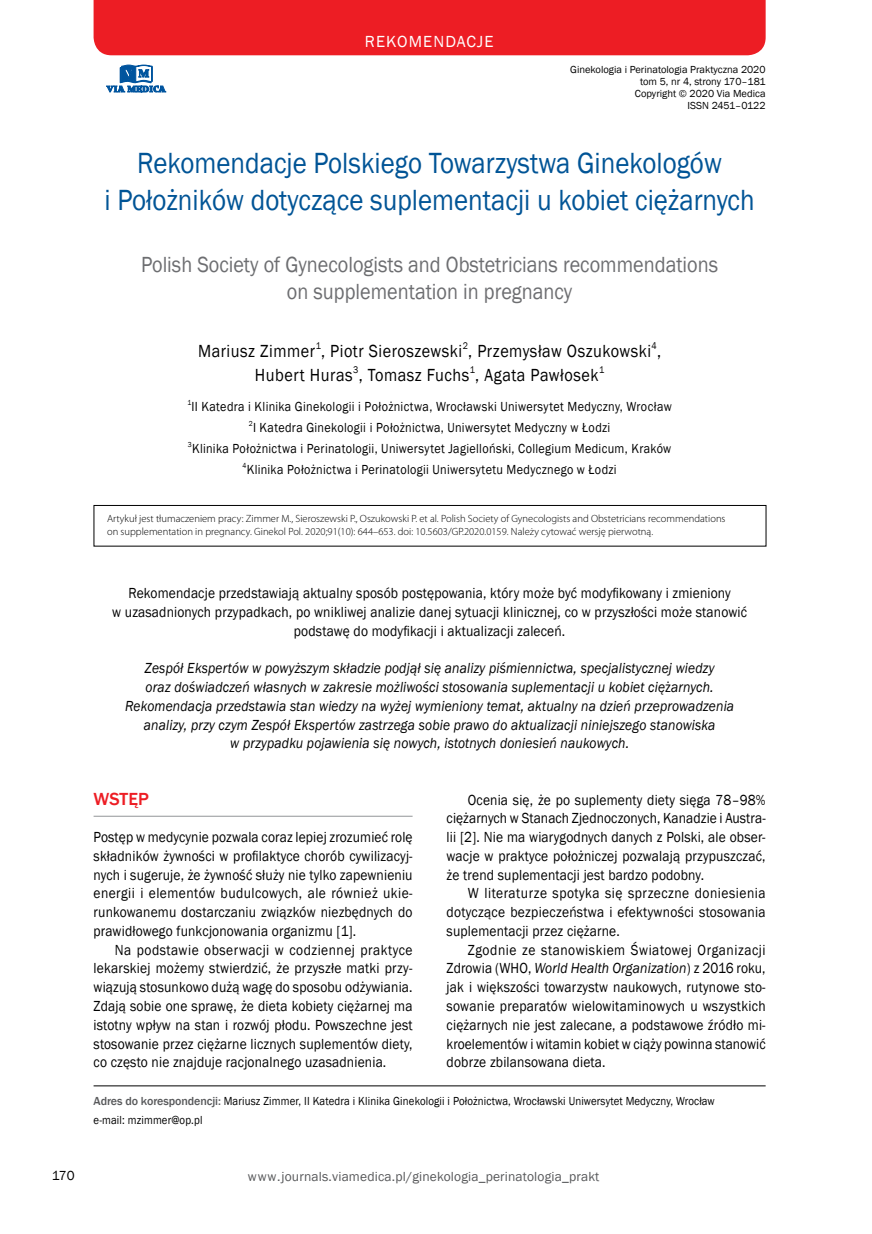
<style>
.page{position:relative;width:872px;height:1234px;background:#fff}
.page>*{position:absolute;margin:0;border:0;box-sizing:border-box;transform-origin:0 0}
.t1{font:30px/36.6px "Franklin Gothic";color:#005496;text-align:center;scale:.9 1}
.t2{font:22.5px/27.5px "Franklin Gothic";color:#6d6e71;text-align:center;scale:.9 1}
.t3{font:18px/24px "Franklin Gothic";letter-spacing:.03em;color:#000;text-align:center;scale:.9 1}
.t4{font:500 18px "Franklin Gothic";color:#ed1d24}
.t5{font:16.5px "Franklin Gothic";letter-spacing:.07em;color:#fff}
.t6{font:15px/18.8px "Franklin Gothic";letter-spacing:.01em;color:#000;text-align:justify;scale:.9 1}
.t7{font:italic 15px/18.8px "Franklin Gothic";letter-spacing:.01em;color:#000;text-align:center;scale:.9 1}
.t8{font:13.5px/21px "Franklin Gothic";letter-spacing:.025em;color:#000;text-align:center;scale:.9 1}
.t9{font:13.5px "Franklin Gothic";letter-spacing:.01em;color:#58595b}
.t10{font:13.5px "Franklin Gothic";letter-spacing:.025em;color:#000}
.t11{font:12px/18.8px "Franklin Gothic";letter-spacing:.01em;color:#000;scale:.9 1}
.t12{font:300 10.5px/12.6px "Myriad Pro";color:#000}
.t13{font:10.5px/12px "Franklin Gothic";color:#000;text-align:right}
.t14{font:7.35px "Franklin Gothic";color:#000;scale:.9 1}
.s1{font-style:normal}
.s2{font-style:italic}
.s3{font-weight:500;color:#58595b}
</style>
<div class="page">
<div style="left:94px;top:0;width:671px;height:55px;background:#ed1d24"></div>
<svg style="left:107px;top:65px;width:59px;height:27px"></svg>
<hr style="left:94px;top:1085px;width:671px;height:1px;background:#000">
<div style="left:94px;top:505px;width:672px;height:41px;border:1px solid #000"></div>
<hr style="left:94px;top:815px;width:318px;height:1px;background:#939598">
<p class="t5" style="left:365px;top:31px;width:130px">rekomendacje</p>
<p class="t13" style="left:570px;top:64px;width:197px">Ginekologia i Perinatologia Praktyczna 2020 tom 5, nr 4, strony 170–181<br>Copyright © 2020 Via Medica<br>ISSN 2451–0122</p>
<h1 class="t1" style="left:104px;top:146px;width:724px">Rekomendacje Polskiego Towarzystwa Ginekologów<br>i Położników dotyczące suplementacji u kobiet ciężarnych</h1>
<h2 class="t2" style="left:141px;top:251px;width:642px">Polish Society of Gynecologists and Obstetricians recommendations on supplementation in pregnancy</h2>
<p class="t3" style="left:198px;top:339px;width:516px">Mariusz Zimmer<sup>1</sup>, Piotr Sieroszewski<sup>2</sup>, Przemysław Oszukowski<sup>4</sup>,<br>Hubert Huras<sup>3</sup>, Tomasz Fuchs<sup>1</sup>, Agata Pawłosek<sup>1</sup></p>
<p class="t8" style="left:187px;top:396px;width:540px"><sup>1</sup>II Katedra i Klinika Ginekologii i Położnictwa, Wrocławski Uniwersytet Medyczny, Wrocław<br><sup>2</sup>I Katedra Ginekologii i Położnictwa, Uniwersytet Medyczny w Łodzi<br><sup>3</sup>Klinika Położnictwa i Perinatologii, Uniwersytet Jagielloński, Collegium Medicum, Kraków</p>
<p class="t14" style="left:242px;top:460px;width:6px">4</p>
<p class="t8" style="left:247px;top:459px;width:412px">Klinika Położnictwa i Perinatologii Uniwersytetu Medycznego w Łodzi</p>
<p class="t12" style="left:107px;top:512px;width:620px">Artykuł jest tłumaczeniem pracy: Zimmer M., Sieroszewski P., Oszukowski P. et al. Polish Society of Gynecologists and Obstetricians recommendations on supplementation in pregnancy. Ginekol Pol. 2020;91(10): 644–653. doi: 10.5603/GP.2020.0159. Należy cytować wersję pierwotną.</p>
<p class="t6" style="left:112px;top:584px;width:707px;text-align:center">Rekomendacje przedstawiają aktualny sposób postępowania, który może być modyfikowany i zmieniony<br>w uzasadnionych przypadkach, po wnikliwej analizie danej sytuacji klinicznej, co w przyszłości może stanowić podstawę do modyfikacji i aktualizacji zaleceń.</p>
<p class="t7" style="left:125px;top:659px;width:678px">Zespół Ekspertów w powyższym składzie podjął się analizy piśmiennictwa, specjalistycznej wiedzy<br>oraz doświadczeń własnych w zakresie możliwości stosowania suplementacji u kobiet cię<span class="s1">ż</span>arnych.<br>Rekomendacja przedstawia stan wiedzy na wyżej wymieniony temat, aktualny na dzień przeprowadzenia analizy, przy czym Zespół Ekspertów zastrzega sobie prawo do aktualizacji niniejszego stanowiska<br>w przypadku pojawienia się nowych, istotnych doniesień naukowych.</p>
<p class="t4" style="left:94px;top:787px;width:57px">WSTĘP</p>
<p class="t6" style="left:94px;top:827px;width:356px;text-align:left">Postęp w medycynie pozwala coraz lepiej zrozumieć rolę składników żywności w profilaktyce chorób cywilizacyj&shy;nych i sugeruje, że żywność służy nie tylko zapewnieniu energii i elementów budulcowych, ale również ukie&shy;runkowanemu dostarczaniu związków niezbędnych do prawidłowego funkcjonowania organizmu [1].</p>
<p class="t6" style="left:94px;top:940px;width:356px;text-indent:21px">Na podstawie obserwacji w codziennej praktyce lekarskiej możemy stwierdzić, że przyszłe matki przy&shy;wiązują stosunkowo dużą wagę do sposobu odżywiania.<br>Zdają sobie one sprawę, że dieta kobiety ciężarnej ma istotny wpływ na stan i rozwój płodu. Powszechne jest stosowanie przez ciężarne licznych suplementów diety, co często nie znajduje racjonalnego uzasadnienia.</p>
<p class="t6" style="left:446px;top:790px;width:356px;text-indent:21px">Ocenia się, że po suplementy diety sięga 78–98% ciężarnych w Stanach Zjednoczonych, Kanadzie i Austra&shy;lii [2]. Nie ma wiarygodnych danych z Polski, ale obser&shy;wacje w praktyce położniczej pozwalają przypuszczać, że trend suplementacji jest bardzo podobny.</p>
<p class="t6" style="left:446px;top:884px;width:356px;text-indent:21px">W literaturze spotyka się sprzeczne doniesienia dotyczące bezpieczeństwa i efektywności stosowania suplementacji przez ciężarne.</p>
<p class="t6" style="left:446px;top:940px;width:356px;text-indent:21px">Zgodnie ze stanowiskiem Światowej Organizacji Zdrowia (WHO, <span class="s2">World Health Organization</span>) z 2016 roku, jak i większości towarzystw naukowych, rutynowe sto&shy;sowanie preparatów wielowitaminowych u wszystkich ciężarnych nie jest zalecane, a podstawowe źródło mi&shy;kroelementów i witamin kobiet w ciąży powinna stanowić dobrze zbilansowana dieta.</p>
<p class="t11" style="left:94px;top:1091px;width:691px"><span class="s3">Adres do korespondencji:</span> Mariusz Zimmer, II Katedra i Klinika Ginekologii i Położnictwa, Wrocławski Uniwersytet Medyczny, Wrocław e-mail: mzimmer@op.pl</p>
<p class="t10" style="left:52px;top:1166px;width:24px">170</p>
<p class="t9" style="left:248px;top:1167px;width:353px">www.journals.viamedica.pl/ginekologia_perinatologia_prakt</p>
</div>
